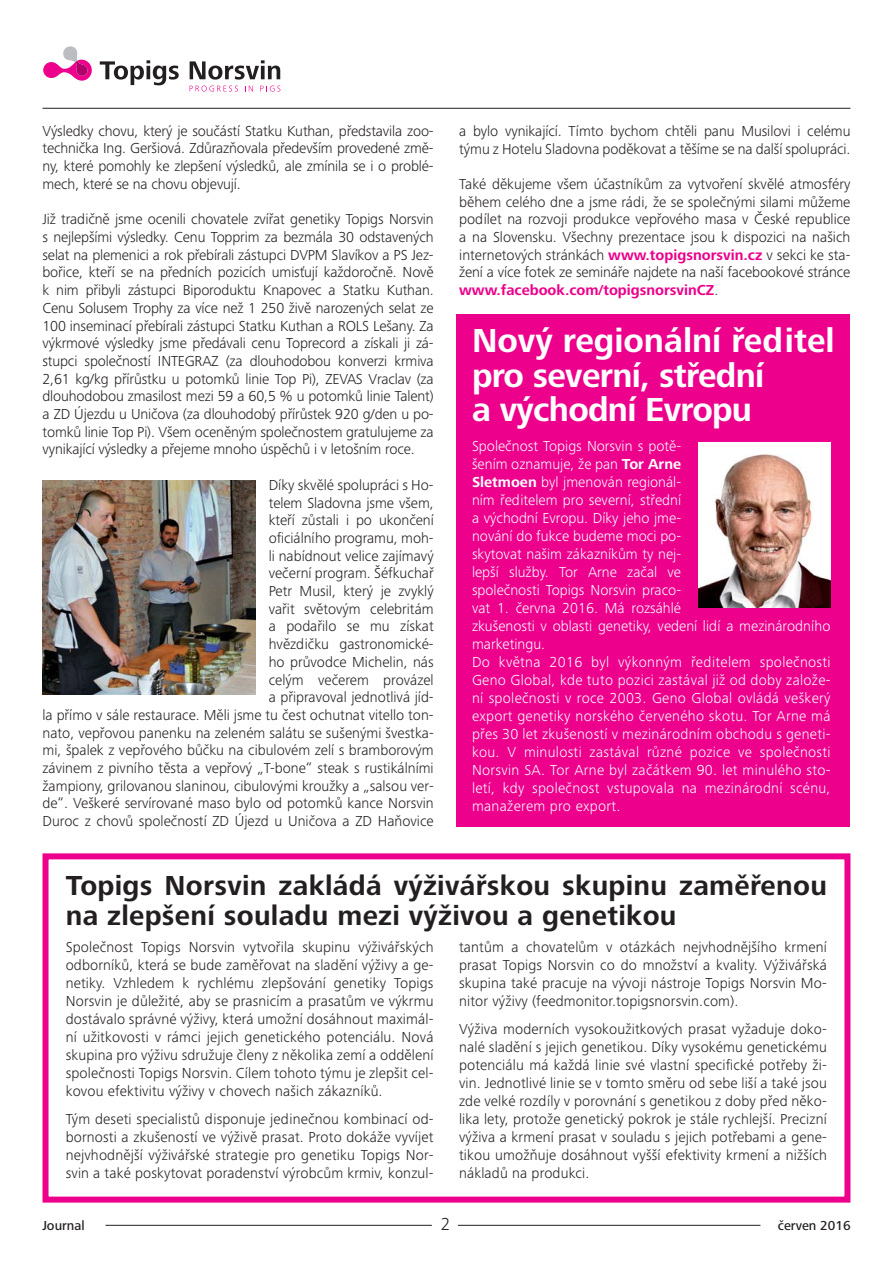
<style>
.page{position:relative;width:893px;height:1263px;background:#fff}
.page>*{position:absolute;margin:0;border:0;box-sizing:border-box;transform-origin:0 0}
.t1{font:700 34.5px/34.5px "Frutiger Next Pro";letter-spacing:-.02em;color:#fff}
.t2{font:700 28.5px/30px "Frutiger Next Pro";letter-spacing:.01em;color:#231f20}
.t3{font:300 18px "Frutiger Next Pro";color:#231f20}
.t4{font:300 15px/17.7px "Frutiger Next Pro";color:#231f20;text-align:justify}
.t5{font:300 15px/18px "Frutiger Next Pro";letter-spacing:.02em;color:#fff}
.t6{font:500 13.5px "Frutiger Next Pro";color:#231f20}
.s1{font-weight:700;color:#ec008c}
.s2{font-weight:700}
</style>
<div class="page">
<svg style="left:100px;top:60px;width:79px;height:25px"></svg>
<svg style="left:190px;top:60px;width:90px;height:20px"></svg>
<svg style="left:190px;top:86px;width:48px;height:6px"></svg>
<svg style="left:245px;top:86px;width:8px;height:5px"></svg>
<svg style="left:260px;top:86px;width:20px;height:6px"></svg>
<svg style="left:43px;top:46px;width:49px;height:35px"></svg>
<hr style="left:43px;top:108px;width:807px;height:1px;background:#231f20">
<hr style="left:106px;top:1225px;width:326px;height:1px;background:#231f20">
<hr style="left:458px;top:1225px;width:302px;height:1px;background:#231f20">
<div style="left:43px;top:853px;width:807px;height:349px;border:6px solid #ec008c"></div>
<img style="left:43px;top:480px;width:213px;height:214px">
<div style="left:456px;top:314px;width:393px;height:512px;background:#ec008c"></div>
<img style="left:698px;top:442px;width:132px;height:166px">
<p class="t4" style="left:43px;top:123px;width:393px">Výsledky chovu, který je součástí Statku Kuthan, představila zoo&shy;technička Ing. Geršiová. Zdůrazňovala především provedené změ&shy;ny, které pomohly ke zlepšení výsledků, ale zmínila se i o problé&shy;mech, které se na chovu objevují.</p>
<p class="t4" style="left:43px;top:211px;width:393px">Již tradičně jsme ocenili chovatele zvířat genetiky Topigs Norsvin s nejlepšími výsledky. Cenu Topprim za bezmála 30 odstavených selat na plemenici a rok přebírali zástupci DVPM Slavíkov a PS Jez&shy;bořice, kteří se na předních pozicích umisťují každoročně. Nově k nim přibyli zástupci Biporoduktu Knapovec a Statku Kuthan.<br>Cenu Solusem Trophy za více než 1 250 živě narozených selat ze 100 inseminací přebírali zástupci Statku Kuthan a ROLS Lešany. Za výkrmové výsledky jsme předávali cenu Toprecord a získali ji zá&shy;stupci společností INTEGRAZ (za dlouhodobou konverzi krmiva 2,61 kg/kg přírůstku u potomků linie Top Pi), ZEVAS Vraclav (za dlouhodobou zmasilost mezi 59 a 60,5 % u potomků linie Talent) a ZD Újezdu u Uničova (za dlouhodobý přírůstek 920 g/den u po&shy;tomků linie Top Pi). Všem oceněným společnostem gratulujeme za vynikající výsledky a přejeme mnoho úspěchů i v letošním roce.</p>
<p class="t4" style="left:43px;top:477px;width:393px;text-align:right">Díky skvělé spolupráci s Ho-<br>telem Sladovna jsme všem,<br>kteří zůstali i po ukončení<br>oficiálního programu, moh-<br>li nabídnout velice zajímavý<br>večerní program. Šéfkuchař<br>Petr Musil, který je zvyklý<br>vařit světovým celebritám<br>a podařilo se mu získat<br>hvězdičku gastronomické-<br>ho průvodce Michelin, nás<br>celým večerem provázel<br>a připravoval jednotlivá jíd-<br>la přímo v sále restaurace. Měli jsme tu čest ochutnat vitello ton&shy;nato, vepřovou panenku na zeleném salátu se sušenými švestka&shy;mi, špalek z vepřového bůčku na cibulovém zelí s bramborovým závinem z pivního těsta a vepřový „T-bone“ steak s rustikálními žampiony, grilovanou slaninou, cibulovými kroužky a „salsou ver&shy;de“. Veškeré servírované maso bylo od potomků kance Norsvin Duroc z chovů společností ZD Újezd u Uničova a ZD Haňovice</p>
<p class="t4" style="left:459px;top:123px;width:393px">a bylo vynikající. Tímto bychom chtěli panu Musilovi i celému týmu z Hotelu Sladovna poděkovat a těšíme se na další spolupráci.</p>
<p class="t4" style="left:459px;top:176px;width:393px">Také děkujeme všem účastníkům za vytvoření skvělé atmosféry během celého dne a jsme rádi, že se společnými silami můžeme podílet na rozvoji produkce vepřového masa v České republice a na Slovensku. Všechny prezentace jsou k dispozici na našich internetových stránkách <span class="s1">www.topigsnorsvin.cz</span> v sekci ke sta&shy;žení a více fotek ze semináře najdete na naší facebookové stránce <span class="s1">www.facebook.com/topigsnorsvinCZ</span>.</p>
<h1 class="t1" style="left:472px;top:325px;width:364px">Nový regionální ředitel pro severní, střední<br>a východní Evropu</h1>
<p class="t5" style="left:472px;top:437px;width:360px">Společnost Topigs Norsvin s potě-<br>šením oznamuje, že pan <span class="s2">Tor Arne<br>Sletmoen</span> byl jmenován regionál-<br>ním ředitelem pro severní, střední<br>a východní Evropu. Díky jeho jme-<br>nování do fukce budeme moci po-<br>skytovat našim zákazníkům ty nej-<br>lepší služby. Tor Arne začal ve<br>společnosti Topigs Norsvin praco-<br>vat 1. června 2016. Má rozsáhlé<br>zkušenosti v oblasti genetiky, vedení lidí a mezinárodního marketingu.<br>Do května 2016 byl výkonným ředitelem společnosti Geno Global, kde tuto pozici zastával již od doby založe&shy;ní společnosti v roce 2003. Geno Global ovládá veškerý export genetiky norského červeného skotu. Tor Arne má přes 30 let zkušeností v mezinárodním obchodu s geneti&shy;kou. V minulosti zastával různé pozice ve společnosti Norsvin SA. Tor Arne byl začátkem 90. let minulého sto&shy;letí, kdy společnost vstupovala na mezinárodní scénu, manažerem pro export.</p>
<h2 class="t2" style="left:66px;top:872px;width:763px">Topigs Norsvin zakládá výživářskou skupinu zaměřenou na zlepšení souladu mezi výživou a genetikou</h2>
<p class="t4" style="left:66px;top:938px;width:369px">Společnost Topigs Norsvin vytvořila skupinu výživářských odborníků, která se bude zaměřovat na sladění výživy a ge&shy;netiky. Vzhledem k rychlému zlepšování genetiky Topigs Norsvin je důležité, aby se prasnicím a prasatům ve výkrmu dostávalo správné výživy, která umožní dosáhnout maximál&shy;ní užitkovosti v rámci jejich genetického potenciálu. Nová skupina pro výživu sdružuje členy z několika zemí a oddělení společnosti Topigs Norsvin. Cílem tohoto týmu je zlepšit cel&shy;kovou efektivitu výživy v chovech našich zákazníků.</p>
<p class="t4" style="left:66px;top:1111px;width:369px">Tým deseti specialistů disponuje jedinečnou kombinací od&shy;bornosti a zkušeností ve výživě prasat. Proto dokáže vyvíjet nejvhodnější výživářské strategie pro genetiku Topigs Nor&shy;svin a také poskytovat poradenství výrobcům krmiv, konzul-</p>
<p class="t4" style="left:459px;top:938px;width:369px">tantům a chovatelům v otázkách nejvhodnějšího krmení prasat Topigs Norsvin co do množství a kvality. Výživářská skupina také pracuje na vývoji nástroje Topigs Norsvin Mo&shy;nitor výživy (feedmonitor.topigsnorsvin.com).</p>
<p class="t4" style="left:459px;top:1021px;width:369px">Výživa moderních vysokoužitkových prasat vyžaduje doko&shy;nalé sladění s jejich genetikou. Díky vysokému genetickému potenciálu má každá linie své vlastní specifické potřeby ži&shy;vin. Jednotlivé linie se v tomto směru od sebe liší a také jsou zde velké rozdíly v porovnání s genetikou z doby před něko&shy;lika lety, protože genetický pokrok je stále rychlejší. Precizní výživa a krmení prasat v souladu s jejich potřebami a gene&shy;tikou umožňuje dosáhnout vyšší efektivity krmení a nižších nákladů na produkci.</p>
<p class="t6" style="left:42px;top:1219px;width:44px">Journal</p>
<p class="t3" style="left:441px;top:1215px;width:11px">2</p>
<p class="t6" style="left:778px;top:1219px;width:74px">červen 2016</p>
</div>
